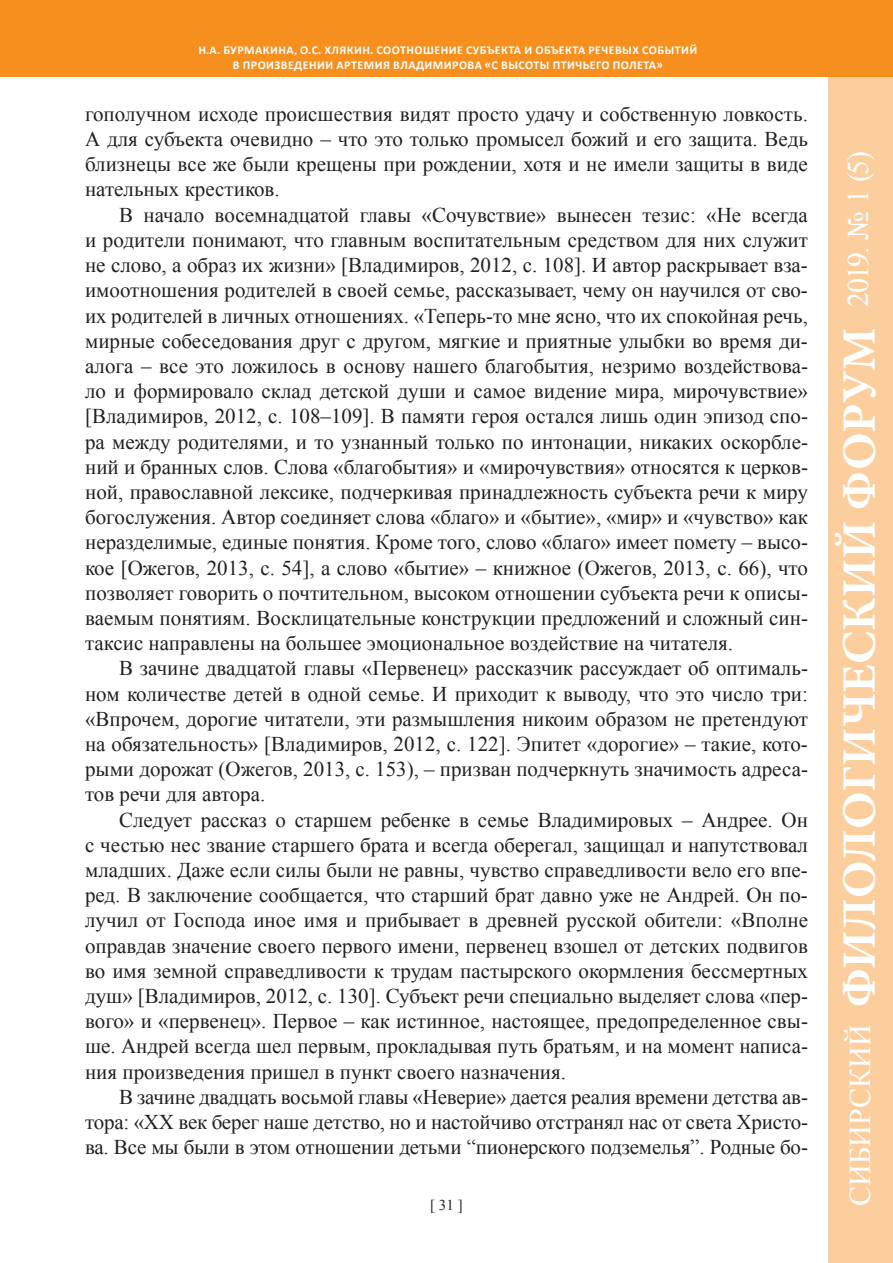
<style>
.page{position:relative;width:893px;height:1263px;background:#fff}
.page>*{position:absolute;margin:0;border:0;box-sizing:border-box;transform-origin:0 0}
.t1{font:700 48px "Minion Pro";color:#fff}
.t2{font:30px "Times New Roman";letter-spacing:-.005em;color:#fff}
.t3{font:21px/25.2px "Times New Roman";color:#231f20;text-align:justify}
.t4{font:15px "Times New Roman";color:#231f20}
.t5{font:700 12px "Calibri";letter-spacing:.04em;color:#fff}
</style>
<div class="page">
<div style="left:828px;top:0;width:65px;height:1263px;background:#fdce9d"></div>
<div style="left:0;top:0;width:893px;height:77px;background:#f68f1e"></div>
<p class="t5" style="left:198px;top:43px;width:81px">Н.А. Бурмакина</p>
<p class="t5" style="left:294px;top:43px;width:92px">, О.С. Хля кин. соотношение</p>
<p class="t5" style="left:466px;top:43px;width:138px">субъекта иобъектА речевых</p>
<p class="t5" style="left:642px;top:43px;width:32px">событи</p>
<p class="t5" style="left:689px;top:43px;width:9px">й</p>
<p class="t5" style="left:233px;top:57px;width:34px">вп роизведении</p>
<p class="t5" style="left:337px;top:57px;width:24px">артемия</p>
<p class="t5" style="left:393px;top:57px;width:10px">владими</p>
<p class="t5" style="left:452px;top:57px;width:16px">рова</p>
<p class="t5" style="left:485px;top:57px;width:26px">«с высоты</p>
<p class="t5" style="left:553px;top:57px;width:8px">птич</p>
<p class="t5" style="left:583px;top:57px;width:15px">ьего</p>
<p class="t5" style="left:613px;top:57px;width:9px">полета</p>
<p class="t5" style="left:656px;top:57px;width:8px">»</p>
<p class="t3" style="left:85px;top:101px;width:724px">гополучном исходе происшествия видят просто удачу и собственную ловкость.<br>А для субъекта очевидно – что это только промысел божий и его защита. Ведь близнецы все же были крещены при рождении, хотя и не имели защиты в виде нательных крестиков.</p>
<p class="t3" style="left:85px;top:202px;width:724px;text-indent:34px">В начало восемнадцатой главы «Сочувствие» вынесен тезис: «Не всегда и родители понимают, что главным воспитательным средством для них служит не слово, а образ их жизни» [Владимиров, 2012, с. 108]. И автор раскрывает вза&shy;имоотношения родителей в своей семье, рассказывает, чему он научился от сво&shy;их родителей в личных отношениях. «Теперь-то мне ясно, что их спокойная речь, мирные собеседования друг с другом, мягкие и приятные улыбки во время ди&shy;алога – все это ложилось в основу нашего благобытия, незримо воздействова&shy;ло и формировало склад детской души и самое видение мира, мирочувствие» [Владимиров, 2012, с. 108–109]. В памяти героя остался лишь один эпизод спо&shy;ра между родителями, и то узнанный только по интонации, никаких оскорбле&shy;ний и бранных слов. Слова «благобытия» и «мирочувствия» относятся к церков&shy;ной, православной лексике, подчеркивая принадлежность субъекта речи к миру богослужения. Автор соединяет слова «благо» и «бытие», «мир» и «чувство» как неразделимые, единые понятия. Кроме того, слово «благо» имеет помету – высо&shy;кое [Ожегов, 2013, с. 54], а слово «бытие» – книжное (Ожегов, 2013, с. 66), что позволяет говорить о почтительном, высоком отношении субъекта речи к описы&shy;ваемым понятиям. Восклицательные конструкции предложений и сложный син&shy;таксис направлены на большее эмоциональное воздействие на читателя.</p>
<p class="t3" style="left:85px;top:655px;width:724px;text-indent:34px">В зачине двадцатой главы «Первенец» рассказчик рассуждает об оптималь&shy;ном количестве детей в одной семье. И приходит к выводу, что это число три: «Впрочем, дорогие читатели, эти размышления никоим образом не претендуют на обязательность» [Владимиров, 2012, с. 122]. Эпитет «дорогие» – такие, кото&shy;рыми дорожат (Ожегов, 2013, с. 153), – призван подчеркнуть значимость адреса&shy;тов речи для автора.</p>
<p class="t3" style="left:85px;top:807px;width:724px;text-indent:34px">Следует рассказ о старшем ребенке в семье Владимировых – Андрее. Он с честью нес звание старшего брата и всегда оберегал, защищал и напутствовал младших. Даже если силы были не равны, чувство справедливости вело его впе&shy;ред. В заключение сообщается, что старший брат давно уже не Андрей. Он по&shy;лучил от Господа иное имя и прибывает в древней русской обители: «Вполне оправдав значение своего первого имени, первенец взошел от детских подвигов во имя земной справедливости к трудам пастырского окормления бессмертных душ» [Владимиров, 2012, с. 130]. Субъект речи специально выделяет слова «пер&shy;вого» и «первенец». Первое – как истинное, настоящее, предопределенное свы&shy;ше. Андрей всегда шел первым, прокладывая путь братьям, и на момент написа&shy;ния произведения пришел в пункт своего назначения.</p>
<p class="t3" style="left:85px;top:1084px;width:724px;text-indent:34px">В зачине двадцать восьмой главы «Неверие» дается реалия времени детства ав&shy;тора: «XX век берег наше детство, но и настойчиво отстранял нас от света Христо&shy;ва. Все мы были в этом отношении детьми “пионерского подземелья”. Родные бо-</p>
<p class="t4" style="left:430px;top:1194px;width:34px">[ 31 ]</p>
<h2 class="t2" style="left:838px;top:307px;width:158px;rotate:-90deg">2019. № 1 (5)</h2>
<h1 class="t1" style="left:831px;top:1007px;width:681px;rotate:-90deg">ФИЛОЛОГИЧЕСКИЙ ФОРУМ</h1>
<h2 class="t2" style="left:840px;top:1206px;width:183px;rotate:-90deg">СИБИРСКИЙ</h2>
</div>
